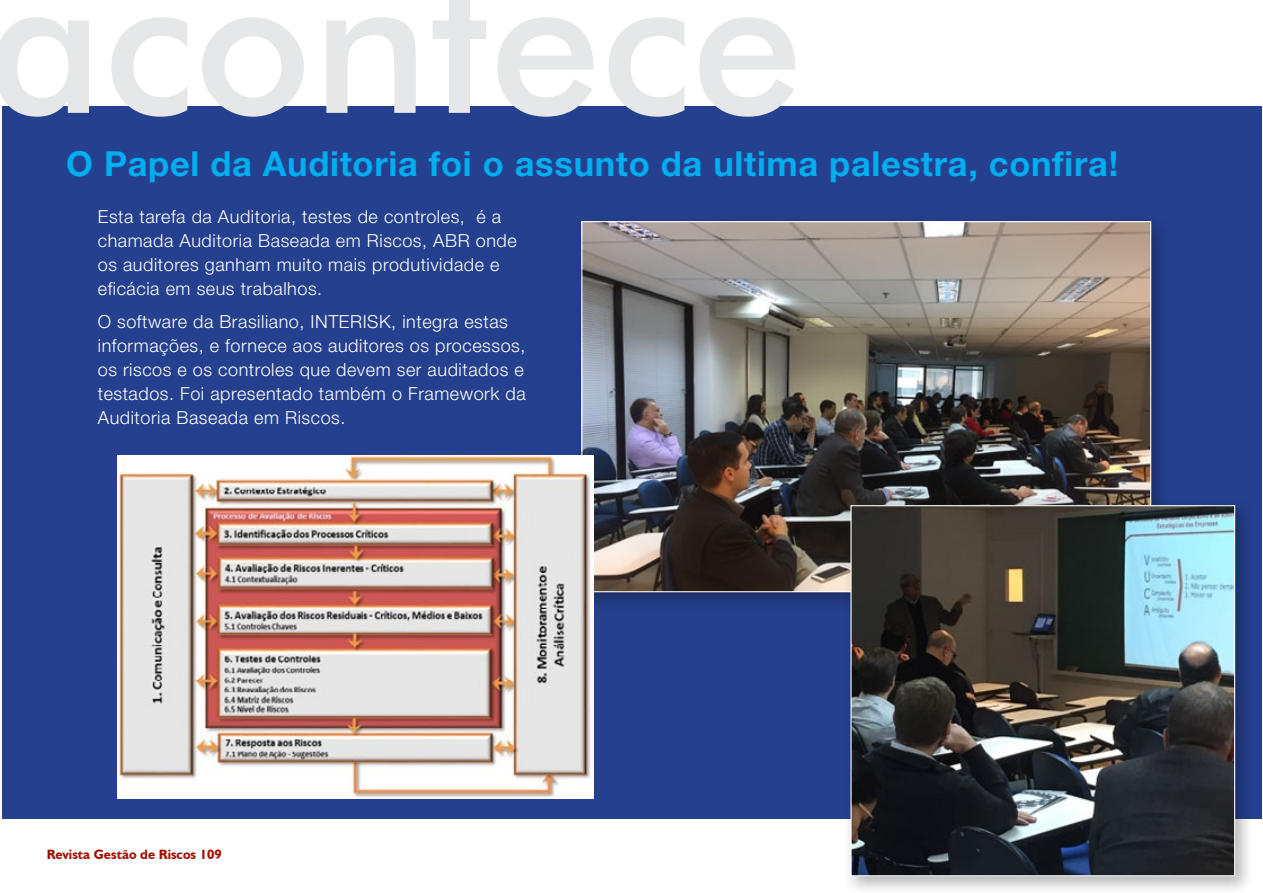
<style>
.page{position:relative;width:1263px;height:893px;background:#fff}
.page>*{position:absolute;margin:0;border:0;box-sizing:border-box;transform-origin:0 0}
.t1{font:500 199.65px "Futura BT";color:#e6e7e8}
.t2{font:700 34.5px "Helvetica Neue LT Std";letter-spacing:.02em;color:#00aeef}
.t3{font:300 18px/24px "Helvetica Neue LT Std";letter-spacing:.03em;color:#fff}
.t4{font:700 13.5px "Humanist 521 BT";color:#a20d00}
</style>
<div class="page">
<div style="left:2px;top:106px;width:1259px;height:713px;background:#25408f"></div>
<div style="left:573px;top:213px;width:598px;height:399px;background:#000;opacity:.3"></div>
<img style="left:583px;top:223px;width:566px;height:367px">
<div style="left:843px;top:497px;width:411px;height:396px;background:#000;opacity:.3"></div>
<img style="left:852px;top:507px;width:381px;height:367px">
<div style="left:850px;top:505px;width:385px;height:371px;border:1px solid #fff"></div>
<img style="left:118px;top:455px;width:475px;height:344px">
<h1 class="t1" style="left:-13px;top:-79px;width:817px">acontece</h1>
<h2 class="t2" style="left:66px;top:143px;width:1053px">O Papel da Auditoria foi o assunto da ultima palestra, confira!</h2>
<p class="t3" style="left:98px;top:205px;width:420px">Esta tarefa da Auditoria, testes de controles, é a chamada Auditoria Baseada em Riscos, ABR onde os auditores ganham muito mais produtividade e eficácia em seus trabalhos.</p>
<p class="t3" style="left:98px;top:309px;width:429px">O software da Brasiliano, INTERISK, integra estas informações, e fornece aos auditores os processos, os riscos e os controles que devem ser auditados e testados. Foi apresentado também o Framework da Auditoria Baseada em Riscos.</p>
<p class="t4" style="left:47px;top:846px;width:177px">Revista Gestão de Riscos 109</p>
</div>
